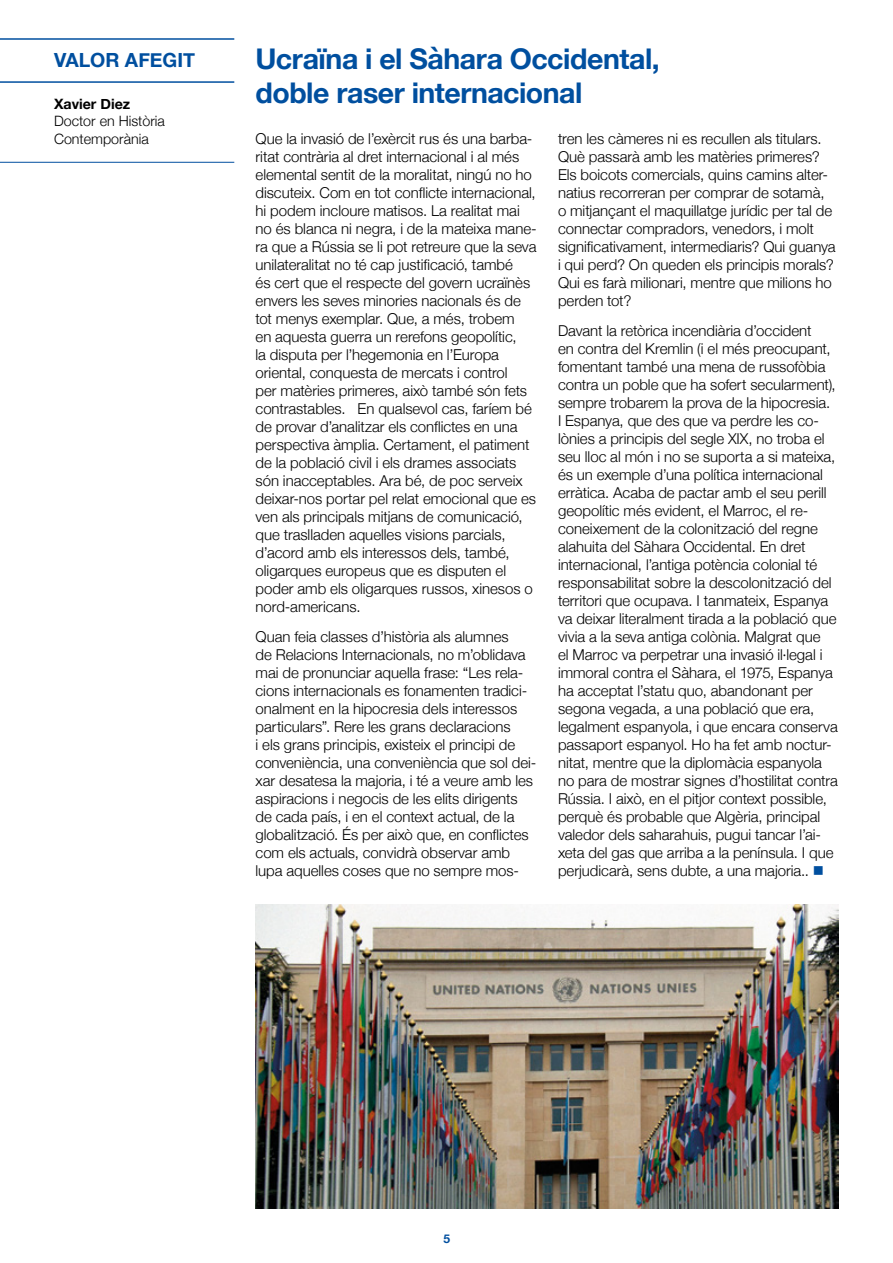
<style>
.page{position:relative;width:893px;height:1263px;background:#fff}
.page>*{position:absolute;margin:0;border:0;box-sizing:border-box;transform-origin:0 0}
.t1{font:700 28.5px/34.2px "Helvetica Neue";letter-spacing:-.015em;color:#004f9f}
.t2{font:700 19.5px "Helvetica Neue";color:#004f9f}
.t3{font:300 15px/18px "Helvetica Neue";color:#000}
.t4{font:300 14.25px/17.1px "Helvetica Neue";color:#000}
.t5{font:700 14.25px "Helvetica Neue";color:#000}
.t6{font:700 12px "Helvetica Neue";color:#004f9f}
.s1{color:#004f9f}
</style>
<div class="page">
<hr style="left:0;top:38px;width:234px;height:2px;background:#004f9f">
<hr style="left:0;top:81px;width:234px;height:2px;background:#004f9f">
<hr style="left:0;top:162px;width:234px;height:1px;background:#004f9f">
<img style="left:256px;top:905px;width:583px;height:304px">
<h2 class="t2" style="left:54px;top:45px;width:143px">VALOR AFEGIT</h2>
<p class="t5" style="left:54px;top:93px;width:78px">Xavier Diez</p>
<p class="t4" style="left:54px;top:112px;width:112px">Doctor en Història<br>Contemporània</p>
<h1 class="t1" style="left:256px;top:43px;width:406px">Ucraïna i el Sàhara Occidental, doble raser internacional</h1>
<p class="t3" style="left:256px;top:128px;width:283px">Que la invasió de l’exèrcit rus és una barba&shy;ritat contrària al dret internacional i al més elemental sentit de la moralitat, ningú no ho discuteix. Com en tot conflicte internacional, hi podem incloure matisos. La realitat mai no és blanca ni negra, i de la mateixa mane&shy;ra que a Rússia se li pot retreure que la seva unilateralitat no té cap justificació, també<br>és cert que el respecte del govern ucraïnès envers les seves minories nacionals és de tot menys exemplar. Que, a més, trobem<br>en aquesta guerra un rerefons geopolític,<br>la disputa per l’hegemonia en l’Europa oriental, conquesta de mercats i control<br>per matèries primeres, això també són fets contrastables. En qualsevol cas, faríem bé de provar d’analitzar els conflictes en una perspectiva àmplia. Certament, el patiment de la població civil i els drames associats són inacceptables. Ara bé, de poc serveix deixar-nos portar pel relat emocional que es ven als principals mitjans de comunicació, que traslladen aquelles visions parcials, d’acord amb els interessos dels, també, oligarques europeus que es disputen el poder amb els oligarques russos, xinesos o nord-americans.</p>
<p class="t3" style="left:256px;top:627px;width:282px">Quan feia classes d’història als alumnes<br>de Relacions Internacionals, no m’oblidava mai de pronunciar aquella frase: “Les rela&shy;cions internacionals es fonamenten tradici&shy;onalment en la hipocresia dels interessos particulars”. Rere les grans declaracions<br>i els grans principis, existeix el principi de conveniència, una conveniència que sol dei&shy;xar desatesa la majoria, i té a veure amb les aspiracions i negocis de les elits dirigents de cada país, i en el context actual, de la globalització. És per això que, en conflictes com els actuals, convidrà observar amb lupa aquelles coses que no sempre mos-</p>
<p class="t3" style="left:558px;top:128px;width:279px">tren les càmeres ni es recullen als titulars.<br>Què passarà amb les matèries primeres?<br>Els boicots comercials, quins camins alter&shy;natius recorreran per comprar de sotamà, o mitjançant el maquillatge jurídic per tal de connectar compradors, venedors, i molt significativament, intermediaris? Qui guanya i qui perd? On queden els principis morals?<br>Qui es farà milionari, mentre que milions ho perden tot?</p>
<p class="t3" style="left:558px;top:321px;width:281px">Davant la retòrica incendiària d’occident<br>en contra del Kremlin (i el més preocupant, fomentant també una mena de russofòbia contra un poble que ha sofert secularment), sempre trobarem la prova de la hipocresia.<br>I Espanya, que des que va perdre les co&shy;lònies a principis del segle XIX, no troba el seu lloc al món i no se suporta a si mateixa, és un exemple d’una política internacional erràtica. Acaba de pactar amb el seu perill geopolític més evident, el Marroc, el re&shy;coneixement de la colonització del regne alahuita del Sàhara Occidental. En dret internacional, l’antiga potència colonial té responsabilitat sobre la descolonització del territori que ocupava. I tanmateix, Espanya va deixar literalment tirada a la població que vivia a la seva antiga colònia. Malgrat que<br>el Marroc va perpetrar una invasió il·legal i immoral contra el Sàhara, el 1975, Espanya ha acceptat l’statu quo, abandonant per segona vegada, a una població que era, legalment espanyola, i que encara conserva passaport espanyol. Ho ha fet amb noctur&shy;nitat, mentre que la diplomàcia espanyola no para de mostrar signes d’hostilitat contra Rússia. I això, en el pitjor context possible, perquè és probable que Algèria, principal valedor dels saharahuis, pugui tancar l’ai&shy;xeta del gas que arriba a la península. I que perjudicarà, sens dubte, a una majoria.. <span class="s1">■</span></p>
<p class="t6" style="left:444px;top:1229px;width:8px">5</p>
</div>
